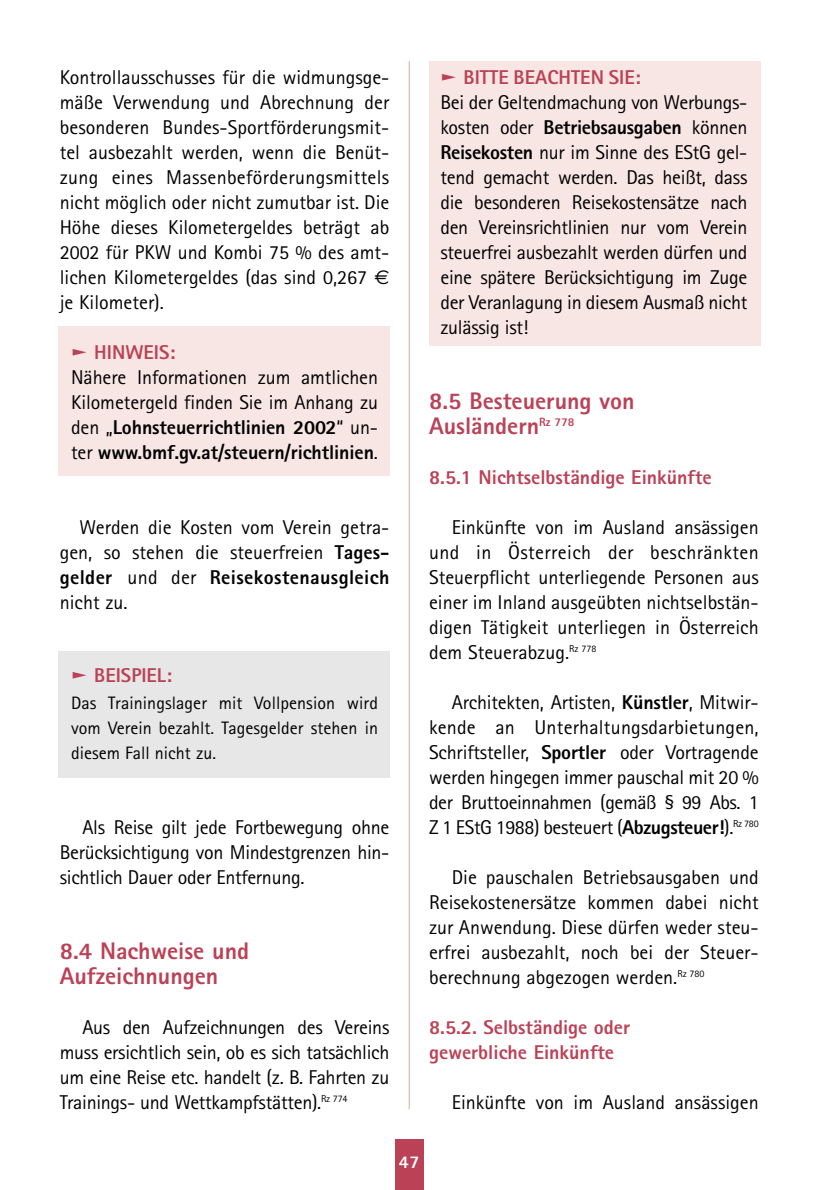
<style>
.page{position:relative;width:838px;height:1190px;background:#fff}
.page>*{position:absolute;margin:0;border:0;box-sizing:border-box;transform-origin:0 0}
.t1{font:800 24px/25px "Rotis Sans Serif";color:#bb4156}
.t2{font:20px/25px "Rotis Sans Serif";letter-spacing:-.015em;color:#000;text-align:justify}
.t3{font:800 20px/25px "Rotis Sans Serif";color:#bb4156}
.t4{font:18px/25px "Rotis Sans Serif";color:#000;text-align:justify}
.t5{font:800 18px "Rotis Sans Serif";color:#fff}
.s1{font-family:"Euro Sans"}
.s2{color:#bb4156}
.s3{font-weight:800;color:#bb4156}
.s4{font-weight:800}
</style>
<div class="page">
<div style="left:58px;top:651px;width:331px;height:127px;background:#e7e7e7"></div>
<div style="left:395px;top:1140px;width:28px;height:50px;background:#bb4156"></div>
<div style="left:429px;top:61px;width:332px;height:285px;background:#f7e6e3"></div>
<div style="left:58px;top:326px;width:331px;height:150px;background:#f7e6e3"></div>
<hr style="left:409px;top:61px;width:1px;height:1048px;background:#e0a7a3">
<p class="t2" style="left:60px;top:67px;width:331px">Kontrollausschusses für die widmungsge&shy;mäße Verwendung und Abrechnung der besonderen Bundes-Sportförderungsmit&shy;tel ausbezahlt werden, wenn die Benüt&shy;zung eines Massenbeförderungsmittels nicht möglich oder nicht zumutbar ist. Die Höhe dieses Kilometergeldes beträgt ab 2002 für PKW und Kombi 75 % des amt&shy;lichen Kilometergeldes (das sind 0,267 <span class="s1">€ </span>je Kilometer).</p>
<p class="t2" style="left:71px;top:342px;width:308px;text-align:left"><span class="s2">❑</span> <span class="s3">HINWEIS:<br></span>Nähere Informationen zum amtlichen Kilometergeld finden Sie im Anhang zu den „<span class="s4">Lohnsteuerrichtlinien 2002</span>“ un&shy;ter <span class="s4">www.bmf.gv.at/steuern/richtlinien</span>.</p>
<p class="t2" style="left:60px;top:517px;width:331px;text-indent:20px">Werden die Kosten vom Verein getra&shy;gen, so stehen die steuerfreien <span class="s4">Tages&shy;gelder</span> und der <span class="s4">Reisekostenausgleich </span>nicht zu.</p>
<p class="t3" style="left:71px;top:665px;width:102px">❑ BEISPIEL:</p>
<p class="t4" style="left:71px;top:692px;width:308px">Das Trainingslager mit Vollpension wird vom Verein bezahlt. Tagesgelder stehen in diesem Fall nicht zu.</p>
<p class="t2" style="left:60px;top:817px;width:331px;text-indent:23px">Als Reise gilt jede Fortbewegung ohne Berücksichtigung von Mindestgrenzen hin&shy;sichtlich Dauer oder Entfernung.</p>
<p class="t1" style="left:60px;top:941px;width:191px">8.4 Nachweise und<br>Aufzeichnungen</p>
<p class="t2" style="left:60px;top:1017px;width:331px;text-indent:23px">Aus den Aufzeichnungen des Vereins muss ersichtlich sein, ob es sich tatsächlich um eine Reise etc. handelt (z. B. Fahrten zu Trainings- und Wettkampfstätten).<sup>Rz</sup> <sup>774</sup></p>
<p class="t2" style="left:440px;top:67px;width:308px;text-align:left"><span class="s2">❑</span> <span class="s3">BITTE BEACHTEN SIE:<br></span>Bei der Geltendmachung von Werbungs&shy;kosten oder <span class="s4">Betriebsausgaben</span> können <span class="s4">Reisekosten</span> nur im Sinne des EStG gel&shy;tend gemacht werden. Das heißt, dass die besonderen Reisekostensätze nach den Vereinsrichtlinien nur vom Verein steuerfrei ausbezahlt werden dürfen und eine spätere Berücksichtigung im Zuge der Veranlagung in diesem Ausmaß nicht zulässig ist!</p>
<p class="t1" style="left:429px;top:391px;width:207px">8.5 Besteuerung von<br>Ausländern<sup>Rz</sup> <sup>778</sup></p>
<p class="t3" style="left:429px;top:467px;width:284px">8.5.1 Nichtselbständige Einkünfte</p>
<p class="t2" style="left:429px;top:517px;width:331px;text-indent:23px">Einkünfte von im Ausland ansässigen und in Österreich der beschränkten Steuerpflicht unterliegende Personen aus einer im Inland ausgeübten nichtselbstän&shy;digen Tätigkeit unterliegen in Österreich dem Steuerabzug.<sup>Rz</sup> <sup>778</sup></p>
<p class="t2" style="left:429px;top:692px;width:331px;text-indent:23px">Architekten, Artisten, <span class="s4">Künstler</span>, Mitwir&shy;kende an Unterhaltungsdarbietungen, Schriftsteller, <span class="s4">Sportler</span> oder Vortragende werden hingegen immer pauschal mit 20 % der Bruttoeinnahmen (gemäß § 99 Abs. 1<br>Z 1 EStG 1988) besteuert (<span class="s4">Abzugsteuer!</span>).<sup>Rz</sup> <sup>780</sup></p>
<p class="t2" style="left:429px;top:867px;width:331px;text-indent:23px">Die pauschalen Betriebsausgaben und Reisekostenersätze kommen dabei nicht zur Anwendung. Diese dürfen weder steu&shy;erfrei ausbezahlt, noch bei der Steuer&shy;berechnung abgezogen werden.<sup>Rz</sup> <sup>780</sup></p>
<p class="t3" style="left:429px;top:1017px;width:203px">8.5.2. Selbständige oder gewerbliche Einkünfte</p>
<p class="t2" style="left:452px;top:1092px;width:308px">Einkünfte von im Ausland ansässigen</p>
<p class="t5" style="left:399px;top:1156px;width:22px">47</p>
</div>
